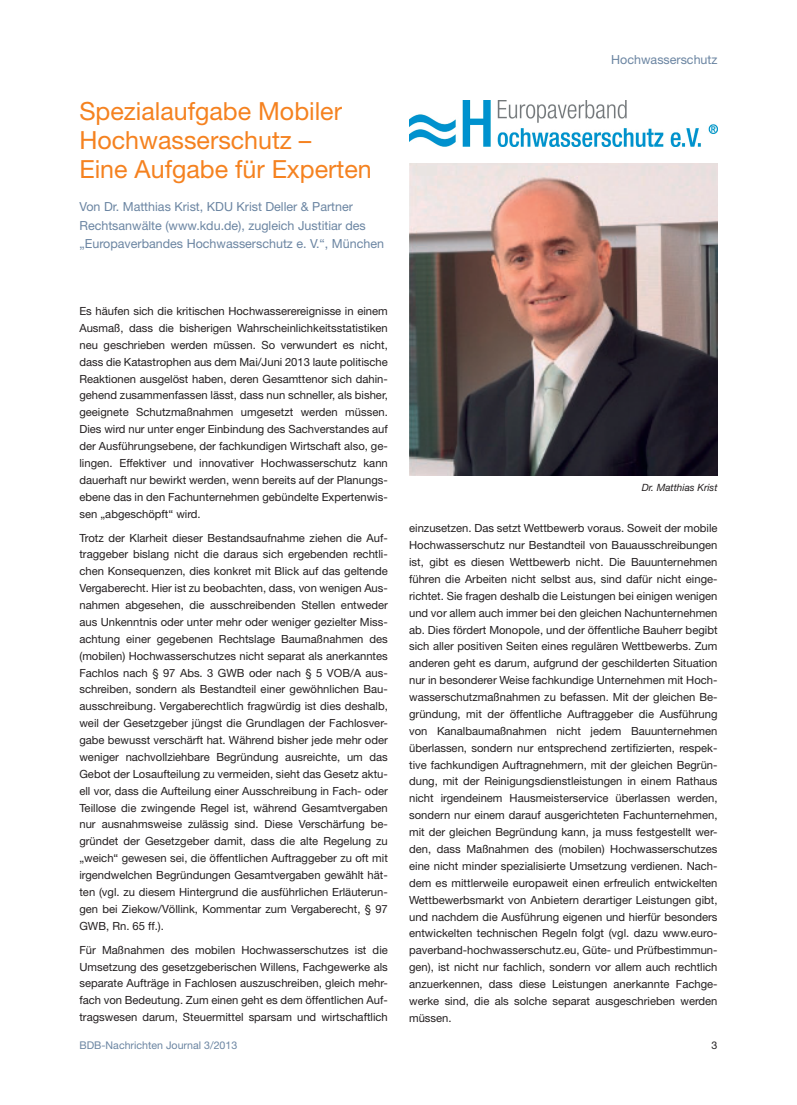
<style>
.page{position:relative;width:797px;height:1105px;background:#fff}
.page>*{position:absolute;margin:0;border:0;box-sizing:border-box;transform-origin:0 0}
.t1{font:25px/28.8px "Helvetica Neue";color:#f58220}
.t2{font:12.5px/18.8px "Helvetica Neue";color:#6b85a2}
.t3{font:11.25px/16.9px "Helvetica Neue";color:#231f20;text-align:justify}
.t4{font:10.62px "Helvetica Neue";color:#6b85a2}
.t5{font:10.62px "Helvetica Neue";color:#231f20}
.t6{font:italic 10px "Helvetica Neue";color:#231f20}
</style>
<div class="page">
<img style="left:409px;top:164px;width:308px;height:312px">
<img style="left:409px;top:101px;width:308px;height:45px">
<h1 class="t1" style="left:79px;top:97px;width:294px">Spezialaufgabe Mobiler<br>Hochwasserschutz –<br>Eine Aufgabe für Experten</h1>
<p class="t2" style="left:79px;top:197px;width:306px">Von Dr. Matthias Krist, KDU Krist Deller &amp; Partner<br>Rechtsanwälte (www.kdu.de), zugleich Justitiar des „Europaverbandes Hochwasserschutz e. V.“, München</p>
<p class="t2" style="left:611px;top:50px;width:108px">Hochwasserschutz</p>
<p class="t3" style="left:79px;top:302px;width:310px">Es häufen sich die kritischen Hochwasserereignisse in einem Ausmaß, dass die bisherigen Wahrscheinlichkeitsstatistiken neu geschrieben werden müssen. So verwundert es nicht, dass die Katastrophen aus dem Mai/Juni 2013 laute politische Reaktionen ausgelöst haben, deren Gesamttenor sich dahin&shy;gehend zusammenfassen lässt, dass nun schneller, als bisher, geeignete Schutzmaßnahmen umgesetzt werden müssen.<br>Dies wird nur unter enger Einbindung des Sachverstandes auf der Ausführungsebene, der fachkundigen Wirtschaft also, ge&shy;lingen. Effektiver und innovativer Hochwasserschutz kann dauerhaft nur bewirkt werden, wenn bereits auf der Planungs&shy;ebene das in den Fachunternehmen gebündelte Expertenwis&shy;sen „abgeschöpft“ wird.</p>
<p class="t3" style="left:79px;top:529px;width:310px">Trotz der Klarheit dieser Bestandsaufnahme ziehen die Auf&shy;traggeber bislang nicht die daraus sich ergebenden rechtli&shy;chen Konsequenzen, dies konkret mit Blick auf das geltende Vergaberecht. Hier ist zu beobachten, dass, von wenigen Aus&shy;nahmen abgesehen, die ausschreibenden Stellen entweder aus Unkenntnis oder unter mehr oder weniger gezielter Miss&shy;achtung einer gegebenen Rechtslage Baumaßnahmen des (mobilen) Hochwasserschutzes nicht separat als anerkanntes Fachlos nach § 97 Abs. 3 GWB oder nach § 5 VOB/A aus&shy;schreiben, sondern als Bestandteil einer gewöhnlichen Bau&shy;ausschreibung. Vergaberechtlich fragwürdig ist dies deshalb, weil der Gesetzgeber jüngst die Grundlagen der Fachlosver&shy;gabe bewusst verschärft hat. Während bisher jede mehr oder weniger nachvollziehbare Begründung ausreichte, um das Gebot der Losaufteilung zu vermeiden, sieht das Gesetz aktu&shy;ell vor, dass die Aufteilung einer Ausschreibung in Fach- oder Teillose die zwingende Regel ist, während Gesamtvergaben nur ausnahmsweise zulässig sind. Diese Verschärfung be&shy;gründet der Gesetzgeber damit, dass die alte Regelung zu „weich“ gewesen sei, die öffentlichen Auftraggeber zu oft mit irgendwelchen Begründungen Gesamtvergaben gewählt hät&shy;ten (vgl. zu diesem Hintergrund die ausführlichen Erläuterun&shy;gen bei Ziekow/Völlink, Kommentar zum Vergaberecht, § 97<br>GWB, Rn. 65 ff.).</p>
<p class="t3" style="left:79px;top:941px;width:310px">Für Maßnahmen des mobilen Hochwasserschutzes ist die Umsetzung des gesetzgeberischen Willens, Fachgewerke als separate Aufträge in Fachlosen auszuschreiben, gleich mehr&shy;fach von Bedeutung. Zum einen geht es dem öffentlichen Auf&shy;tragswesen darum, Steuermittel sparsam und wirtschaftlich</p>
<p class="t6" style="left:642px;top:482px;width:77px">Dr. Matthias Krist</p>
<p class="t3" style="left:409px;top:520px;width:310px">einzusetzen. Das setzt Wettbewerb voraus. Soweit der mobile Hochwasserschutz nur Bestandteil von Bauausschreibungen ist, gibt es diesen Wettbewerb nicht. Die Bauunternehmen führen die Arbeiten nicht selbst aus, sind dafür nicht einge&shy;richtet. Sie fragen deshalb die Leistungen bei einigen wenigen und vor allem auch immer bei den gleichen Nachunternehmen ab. Dies fördert Monopole, und der öffentliche Bauherr begibt sich aller positiven Seiten eines regulären Wettbewerbs. Zum anderen geht es darum, aufgrund der geschilderten Situation nur in besonderer Weise fachkundige Unternehmen mit Hoch&shy;wasserschutzmaßnahmen zu befassen. Mit der gleichen Be&shy;gründung, mit der öffentliche Auftraggeber die Ausführung von Kanalbaumaßnahmen nicht jedem Bauunternehmen überlassen, sondern nur entsprechend zertifizierten, respek&shy;tive fachkundigen Auftragnehmern, mit der gleichen Begrün&shy;dung, mit der Reinigungsdienstleistungen in einem Rathaus nicht irgendeinem Hausmeisterservice überlassen werden, sondern nur einem darauf ausgerichteten Fachunternehmen, mit der gleichen Begründung kann, ja muss festgestellt wer&shy;den, dass Maßnahmen des (mobilen) Hochwasserschutzes eine nicht minder spezialisierte Umsetzung verdienen. Nach&shy;dem es mittlerweile europaweit einen erfreulich entwickelten Wettbewerbsmarkt von Anbietern derartiger Leistungen gibt, und nachdem die Ausführung eigenen und hierfür besonders entwickelten technischen Regeln folgt (vgl. dazu www.euro&shy;paverband-hochwasserschutz.eu, Güte- und Prüfbestimmun&shy;gen), ist nicht nur fachlich, sondern vor allem auch rechtlich anzuerkennen, dass diese Leistungen anerkannte Fachge&shy;werke sind, die als solche separat ausgeschrieben werden müssen.</p>
<p class="t4" style="left:79px;top:1039px;width:159px">BDB-Nachrichten Journal 3/2013</p>
<p class="t5" style="left:711px;top:1039px;width:7px">3</p>
</div>
